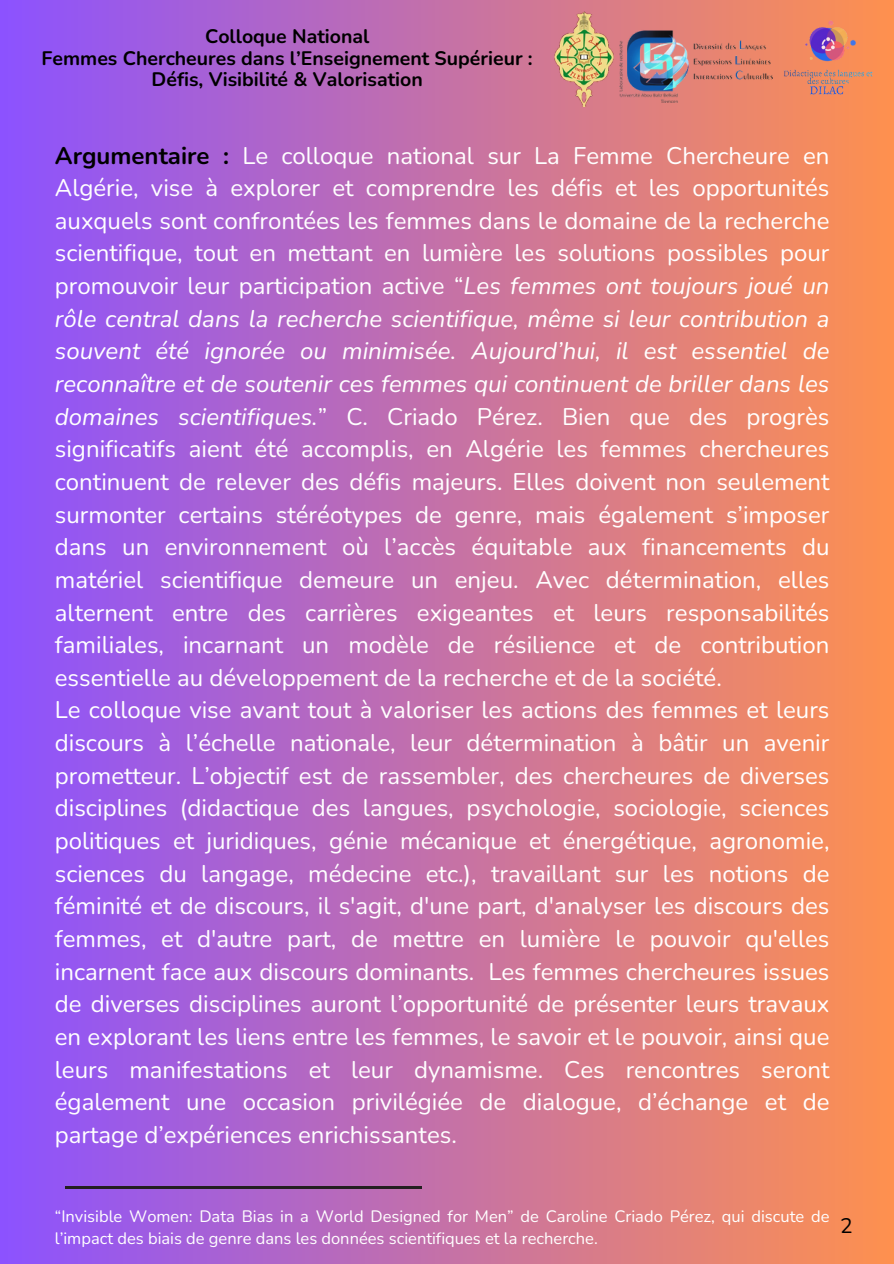
<style>
.page{position:relative;width:894px;height:1264px;background:#fff}
.page>*{position:absolute;margin:0;border:0;box-sizing:border-box;transform-origin:0 0}
.t1{font:24px/32.7px "Nunito";color:#fff}
.t2{font:21px "Nunito";color:#000}
.t3{font:700 19.5px/21.3px "Nunito";color:#000;text-align:center}
.t4{font:16.5px/22.5px "Nunito";color:#fff}
.s1{font-weight:700;color:#000}
.s2{font-style:italic}
</style>
<div class="page">
<div style="left:0;top:0;width:893px;height:1263px;background:linear-gradient(to right,#8c52ff,#fe914e)"></div>
<img style="left:548px;top:12px;width:71px;height:94px">
<img style="left:619px;top:26px;width:153px;height:77px">
<img style="left:782px;top:19px;width:94px;height:80px">
<hr style="left:65px;top:1186px;width:357px;height:2px;background:#231f20">
<p class="t3" style="left:42px;top:26px;width:492px">Colloque National<br>Femmes Chercheures dans l’Enseignement Supérieur :<br>Défis, Visibilité &amp; Valorisation</p>
<h2 class="t1" style="left:55px;top:139px;width:776px"><span class="s1">Argumentaire :</span> Le colloque national sur La Femme Chercheure en Algérie, vise à explorer et comprendre les défis et les opportunités auxquels sont confrontées les femmes dans le domaine de la recherche scientifique, tout en mettant en lumière les solutions possibles pour promouvoir leur participation active “<span class="s2">Les femmes ont toujours joué un rôle central dans la recherche scientifique, même si leur contribution a souvent été ignorée ou minimisée. Aujourd’hui, il est essentiel de reconnaître et de soutenir ces femmes qui continuent de briller dans les domaines scientifiques.</span>” C. Criado Pérez. Bien que des progrès significatifs aient été accomplis, en Algérie les femmes chercheures continuent de relever des défis majeurs. Elles doivent non seulement surmonter certains stéréotypes de genre, mais également s’imposer dans un environnement où l’accès équitable aux financements du matériel scientifique demeure un enjeu. Avec détermination, elles alternent entre des carrières exigeantes et leurs responsabilités familiales, incarnant un modèle de résilience et de contribution essentielle au développement de la recherche et de la société.<br>Le colloque vise avant tout à valoriser les actions des femmes et leurs discours à l’échelle nationale, leur détermination à bâtir un avenir prometteur. L’objectif est de rassembler, des chercheures de diverses disciplines (didactique des langues, psychologie, sociologie, sciences politiques et juridiques, génie mécanique et énergétique, agronomie, sciences du langage, médecine etc.), travaillant sur les notions de féminité et de discours, il s'agit, d'une part, d'analyser les discours des femmes, et d'autre part, de mettre en lumière le pouvoir qu'elles incarnent face aux discours dominants. Les femmes chercheures issues de diverses disciplines auront l’opportunité de présenter leurs travaux en explorant les liens entre les femmes, le savoir et le pouvoir, ainsi que leurs manifestations et leur dynamisme. Ces rencontres seront également une occasion privilégiée de dialogue, d’échange et de partage d’expériences enrichissantes.</h2>
<p class="t4" style="left:55px;top:1204px;width:775px">“Invisible Women: Data Bias in a World Designed for Men” de Caroline Criado Pérez, qui discute de l’impact des biais de genre dans les données scientifiques et la recherche.</p>
<p class="t2" style="left:839px;top:1212px;width:14px">2</p>
</div>
